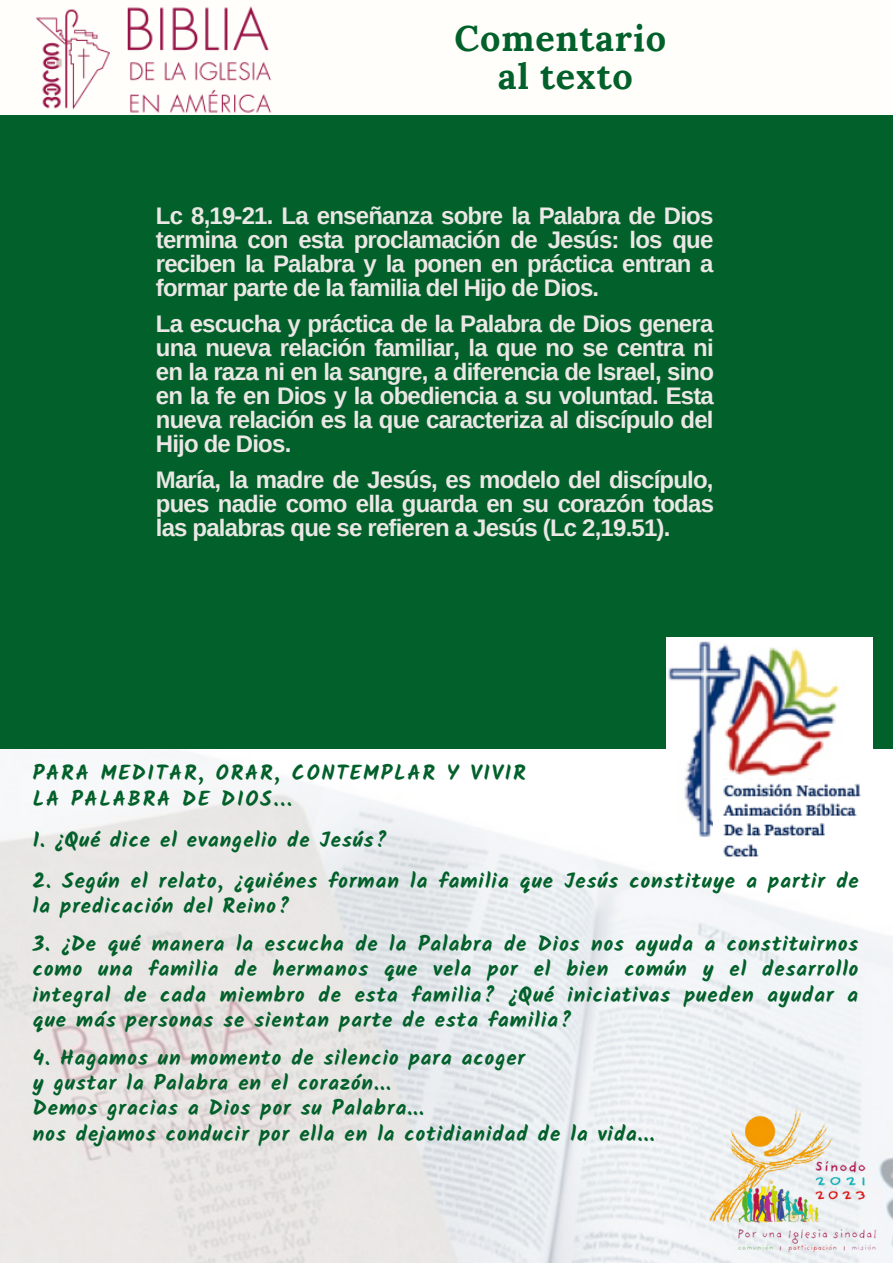
<style>
.page{position:relative;width:893px;height:1264px;background:#fff}
.page>*{position:absolute;margin:0;border:0;box-sizing:border-box;transform-origin:0 0}
.t1{font:700 36px/38.2px "Lora";letter-spacing:.025em;color:#02602a;text-align:center}
.t2{font:700 24px/24px "Arimo";letter-spacing:-.035em;color:#eae7e5;text-align:justify}
.t3{font:700 21px/25.3px "Kalam";letter-spacing:.045em;color:#02602a}
.t4{font:700 21px/25.3px "Kalam";letter-spacing:.085em;color:#02602a}
</style>
<div class="page">
<div style="left:0;top:0;width:892px;height:1262px;background:#fffefa"></div>
<img style="left:0;top:770px;width:892px;height:492px">
<div style="left:0;top:116px;width:892px;height:633px;background:#02602a"></div>
<img style="left:18px;top:6px;width:263px;height:110px">
<img style="left:666px;top:638px;width:205px;height:221px">
<img style="left:713px;top:775px;width:159px;height:84px">
<img style="left:709px;top:1100px;width:183px;height:161px">
<h1 class="t1" style="left:454px;top:19px;width:213px">Comentario al texto</h1>
<p class="t2" style="left:156px;top:203px;width:559px">Lc 8,19-21. La enseñanza sobre la Palabra de Dios termina con esta proclamación de Jesús: los que reciben la Palabra y la ponen en práctica entran a formar parte de la familia del Hijo de Dios.</p>
<p class="t2" style="left:156px;top:311px;width:559px">La escucha y práctica de la Palabra de Dios genera una nueva relación familiar, la que no se centra ni en la raza ni en la sangre, a diferencia de Israel, sino en la fe en Dios y la obediencia a su voluntad. Esta nueva relación es la que caracteriza al discípulo del Hijo de Dios.</p>
<p class="t2" style="left:156px;top:467px;width:559px">María, la madre de Jesús, es modelo del discípulo, pues nadie como ella guarda en su corazón todas las palabras que se refieren a Jesús (Lc 2,19.51).</p>
<p class="t4" style="left:33px;top:760px;width:494px">PARA MEDITAR, ORAR, CONTEMPLAR Y VIVIR<br>LA PALABRA DE DIOS...</p>
<p class="t3" style="left:33px;top:826px;width:356px">1. ¿Qué dice el evangelio de Jesús?</p>
<p class="t3" style="left:33px;top:868px;width:827px">2. Según el relato, ¿quiénes forman la familia que Jesús constituye a partir de la predicación del Reino?</p>
<p class="t3" style="left:33px;top:931px;width:827px;text-align:justify">3. ¿De qué manera la escucha de la Palabra de Dios nos ayuda a constituirnos como una familia de hermanos que vela por el bien común y el desarrollo integral de cada miembro de esta familia? ¿Qué iniciativas pueden ayudar a que más personas se sientan parte de esta familia?</p>
<p class="t3" style="left:33px;top:1044px;width:623px">4. Hagamos un momento de silencio para acoger<br>y gustar la Palabra en el corazón...<br>Demos gracias a Dios por su Palabra...<br>nos dejamos conducir por ella en la cotidianidad de la vida...</p>
</div>
